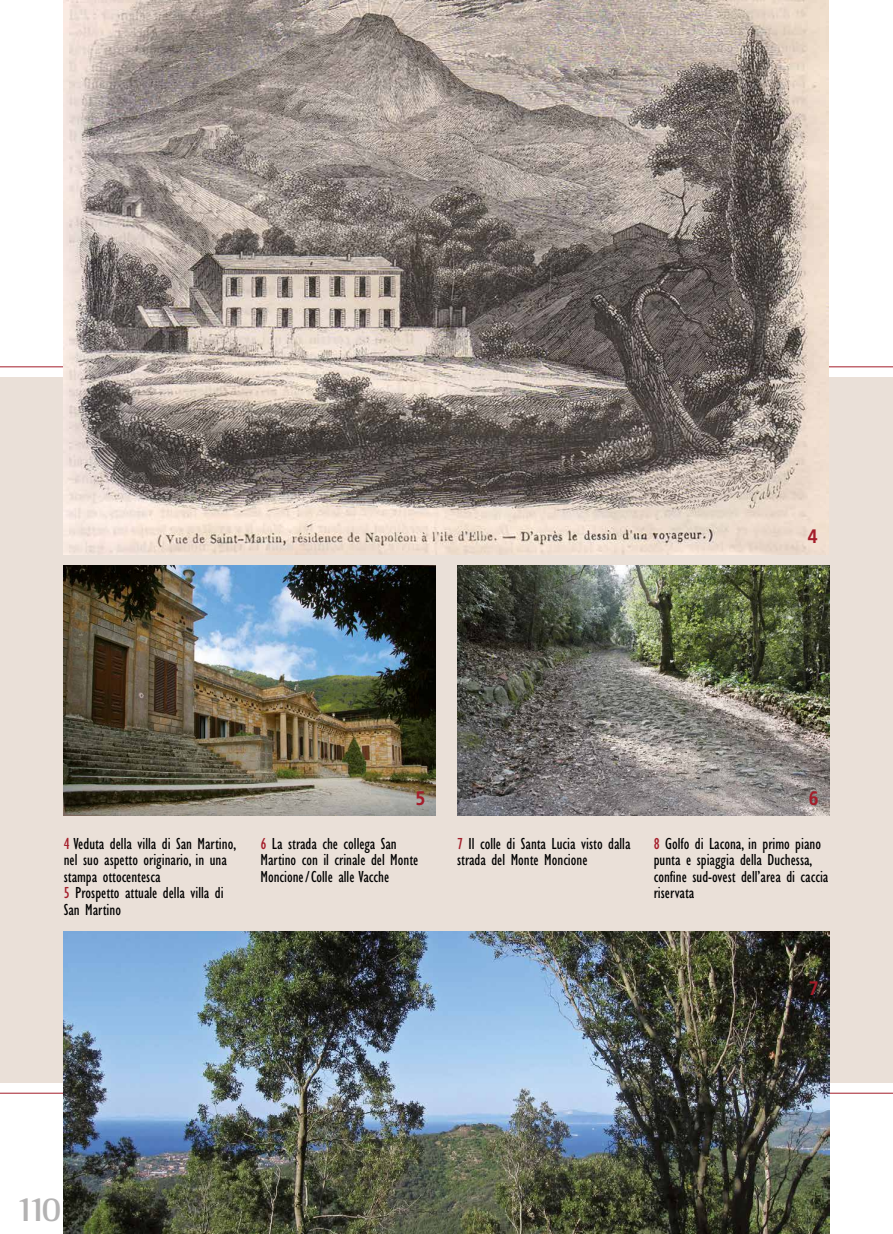
<style>
.page{position:relative;width:893px;height:1234px;background:#fff}
.page>*{position:absolute;margin:0;border:0;box-sizing:border-box;transform-origin:0 0}
.t1{font:700 36px "Rotis Semi Serif";color:#b3b2b2}
.t2{font:700 19.5px "Frutiger";color:#a41d2a;scale:.9 1}
.t3{font:condensed 16.5px/16.5px "Gill Sans";color:#000}
.s1{color:#a41d2a}
</style>
<div class="page">
<div style="left:0;top:377px;width:893px;height:705px;background:#eae0d8"></div>
<hr style="left:0;top:1092px;width:893px;height:1px;background:#a41d2a">
<img style="left:64px;top:931px;width:765px;height:302px">
<hr style="left:0;top:366px;width:893px;height:1px;background:#a41d2a">
<img style="left:64px;top:0;width:764px;height:554px">
<img style="left:457px;top:566px;width:372px;height:249px">
<img style="left:64px;top:566px;width:372px;height:249px">
<p class="t2" style="left:808px;top:525px;width:12px">4</p>
<p class="t2" style="left:415px;top:786px;width:12px">5</p>
<p class="t2" style="left:809px;top:786px;width:12px">6</p>
<p class="t3" style="left:64px;top:835px;width:174px"><span class="s1">4</span> Veduta della villa di San Martino, nel suo aspetto originario, in una stampa ottocentesca<br><span class="s1">5</span> Prospetto attuale della villa di<br>San Martino</p>
<p class="t3" style="left:260px;top:835px;width:159px"><span class="s1">6</span> La strada che collega San<br>Martino con il crinale del Monte<br>Moncione/Colle alle Vacche</p>
<p class="t3" style="left:654px;top:835px;width:176px"><span class="s1">8</span> Golfo di Lacona, in primo piano punta e spiaggia della Duchessa, confine sud-ovest dell’area di caccia riservata</p>
<p class="t3" style="left:457px;top:835px;width:175px"><span class="s1">7</span> Il colle di Santa Lucia visto dalla strada del Monte Moncione</p>
<h1 class="t1" style="left:15px;top:1186px;width:48px">110</h1>
<p class="t2" style="left:809px;top:976px;width:12px">7</p>
</div>
